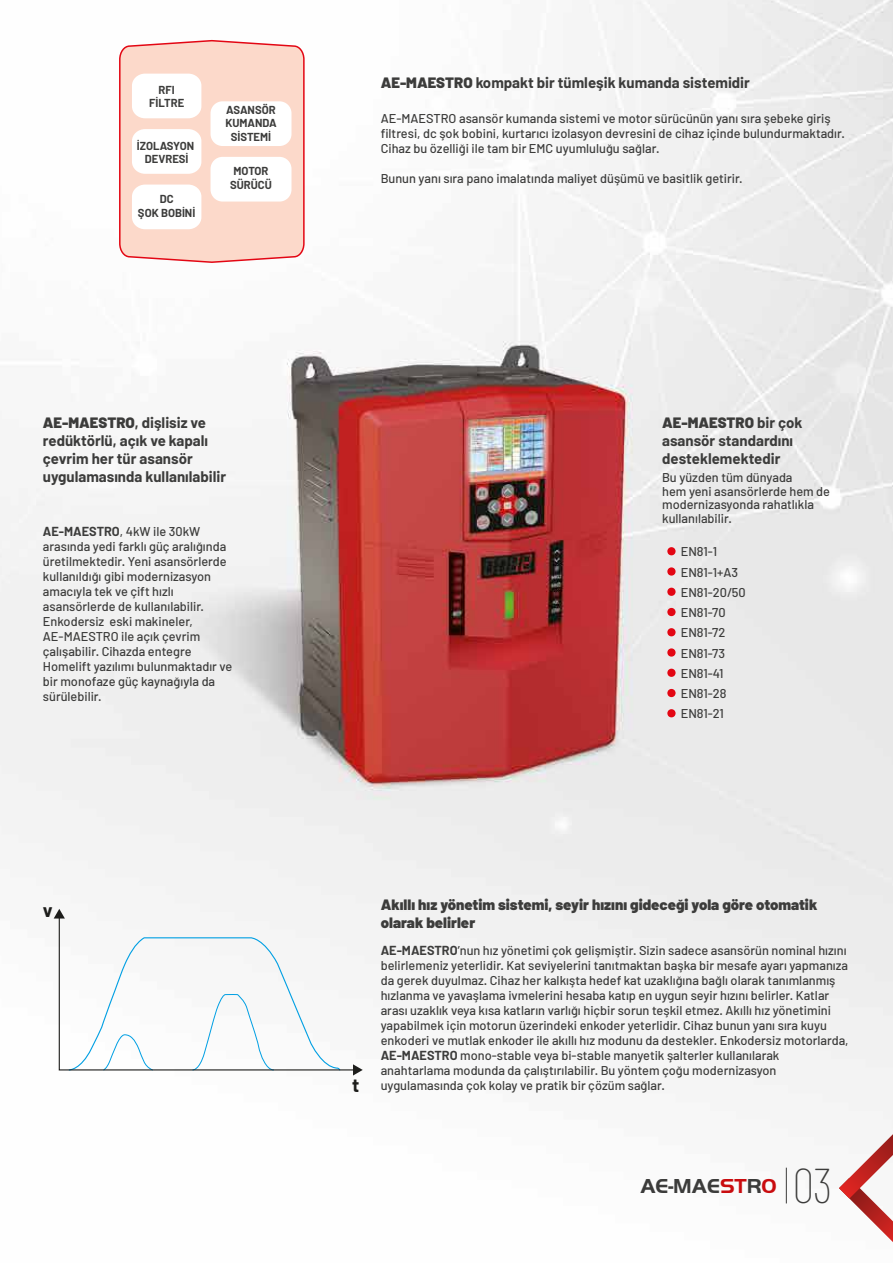
<style>
.page{position:relative;width:893px;height:1263px;background:#fff}
.page>*{position:absolute;margin:0;border:0;box-sizing:border-box;transform-origin:0 0}
.t1{font:500 60.45px "Futura";color:#e30613}
.t2{font:100 48.75px "Barlow Condensed";color:#3c3c3b}
.t3{font:700 21px "Handel Got D";color:#3c3c3b}
.t4{font:700 19.05px "Barlow";color:#1d1d1b}
.t5{font:700 15px/18px "Barlow";color:#3c3c3b}
.t6{font:900 15px/18px "Barlow";color:#3c3c3b}
.t7{font:500 12.75px/15px "Barlow";color:#3c3c3b}
.t8{font:700 11.25px/13.5px "Barlow";color:#3c3c3b;text-align:center}
.s1{font-weight:900}
.s2{font-weight:700}
.s3{color:#c90c0f}
</style>
<div class="page">
<img style="left:0;top:0;width:893px;height:1204px">
<svg style="left:839px;top:1134px;width:54px;height:108px"></svg>
<hr style="left:786px;top:1168px;width:1px;height:35px;background:#3c3c3b">
<svg style="left:58px;top:916px;width:298px;height:155px"></svg>
<svg style="left:54px;top:909px;width:11px;height:9px"></svg>
<svg style="left:353px;top:1064px;width:10px;height:11px"></svg>
<svg style="left:118px;top:39px;width:187px;height:225px"></svg>
<p class="t8" style="left:149px;top:83px;width:37px">RFI<br>FİLTRE</p>
<p class="t8" style="left:137px;top:139px;width:59px">İZOLASYON<br>DEVRESİ</p>
<p class="t8" style="left:138px;top:192px;width:59px">DC<br>ŞOK BOBİNİ</p>
<p class="t8" style="left:225px;top:103px;width:53px">ASANSÖR<br>KUMANDA<br>SİSTEMİ</p>
<p class="t8" style="left:230px;top:165px;width:43px;text-align:left">MOTOR<br>SÜRÜCÜ</p>
<p class="t5" style="left:381px;top:73px;width:371px"><span class="s1">AE-MAESTRO</span> kompakt bir tümleşik kumanda sistemidir</p>
<p class="t7" style="left:381px;top:111px;width:466px">AE-MAESTRO asansör kumanda sistemi ve motor sürücünün yanı sıra şebeke giriş filtresi, dc şok bobini, kurtarıcı izolasyon devresini de cihaz içinde bulundurmaktadır.<br>Cihaz bu özelliği ile tam bir EMC uyumluluğu sağlar.</p>
<p class="t7" style="left:381px;top:171px;width:363px">Bunun yanı sıra pano imalatında maliyet düşümü ve basitlik getirir.</p>
<p class="t5" style="left:43px;top:413px;width:185px"><span class="s1">AE-MAESTRO</span>, dişlisiz ve redüktörlü, açık ve kapalı çevrim her tür asansör uygulamasında kullanılabilir</p>
<p class="t7" style="left:43px;top:523px;width:191px"><span class="s2">AE-MAESTRO</span>, 4kW ile 30kW arasında yedi farklı güç aralığında üretilmektedir. Yeni asansörlerde kullanıldığı gibi modernizasyon amacıyla tek ve çift hızlı asansörlerde de kullanılabilir.<br>Enkodersiz eski makineler,<br>AE-MAESTRO ile açık çevrim çalışabilir. Cihazda entegre<br>Homelift yazılımı bulunmaktadır ve bir monofaze güç kaynağıyla da sürülebilir.</p>
<h3 class="t4" style="left:43px;top:898px;width:11px">v</h3>
<p class="t5" style="left:662px;top:413px;width:142px"><span class="s1">AE-MAESTRO</span> bir çok asansör standardını desteklemektedir</p>
<p class="t7" style="left:662px;top:470px;width:169px;line-height:13.5px">Bu yüzden tüm dünyada<br>hem yeni asansörlerde hem de modernizasyonda rahatlıkla kullanılabilir.</p>
<h1 class="t1" style="left:662px;top:510px;width:20px">·</h1>
<p class="t7" style="left:681px;top:544px;width:38px">EN81-1</p>
<h1 class="t1" style="left:662px;top:530px;width:20px">·</h1>
<p class="t7" style="left:681px;top:564px;width:59px">EN81-1+A3</p>
<h1 class="t1" style="left:662px;top:551px;width:20px">·</h1>
<p class="t7" style="left:681px;top:584px;width:67px">EN81-20/50</p>
<h1 class="t1" style="left:662px;top:571px;width:20px">·</h1>
<p class="t7" style="left:681px;top:605px;width:46px">EN81-70</p>
<h1 class="t1" style="left:662px;top:591px;width:20px">·</h1>
<p class="t7" style="left:681px;top:625px;width:46px">EN81-72</p>
<h1 class="t1" style="left:662px;top:611px;width:20px">·</h1>
<p class="t7" style="left:681px;top:645px;width:46px">EN81-73</p>
<h1 class="t1" style="left:662px;top:632px;width:20px">·</h1>
<p class="t7" style="left:681px;top:665px;width:44px">EN81-41</p>
<h1 class="t1" style="left:662px;top:652px;width:20px">·</h1>
<p class="t7" style="left:681px;top:686px;width:47px">EN81-28</p>
<h1 class="t1" style="left:662px;top:672px;width:20px">·</h1>
<p class="t7" style="left:681px;top:706px;width:45px">EN81-21</p>
<h3 class="t4" style="left:352px;top:1073px;width:9px">t</h3>
<p class="t6" style="left:381px;top:896px;width:438px">Akıllı hız yönetim sistemi, seyir hızını gideceği yola göre otomatik olarak belirler</p>
<p class="t7" style="left:381px;top:942px;width:469px"><span class="s2">AE-MAESTRO</span>’nun hız yönetimi çok gelişmiştir. Sizin sadece asansörün nominal hızını belirlemeniz yeterlidir. Kat seviyelerini tanıtmaktan başka bir mesafe ayarı yapmanıza da gerek duyulmaz. Cihaz her kalkışta hedef kat uzaklığına bağlı olarak tanımlanmış hızlanma ve yavaşlama ivmelerini hesaba katıp en uygun seyir hızını belirler. Katlar arası uzaklık veya kısa katların varlığı hiçbir sorun teşkil etmez. Akıllı hız yönetimini yapabilmek için motorun üzerindeki enkoder yeterlidir. Cihaz bunun yanı sıra kuyu enkoderi ve mutlak enkoder ile akıllı hız modunu da destekler. Enkodersiz motorlarda, <span class="s2">AE-MAESTRO</span> mono-stable veya bi-stable manyetik şalterler kullanılarak anahtarlama modunda da çalıştırılabilir. Bu yöntem çoğu modernizasyon uygulamasında çok kolay ve pratik bir çözüm sağlar.</p>
<h3 class="t3" style="left:640px;top:1172px;width:138px">AE-MAE<span class="s3">ST</span>R<span class="s3">O</span></h3>
<h2 class="t2" style="left:794px;top:1155px;width:40px">03</h2>
</div>
